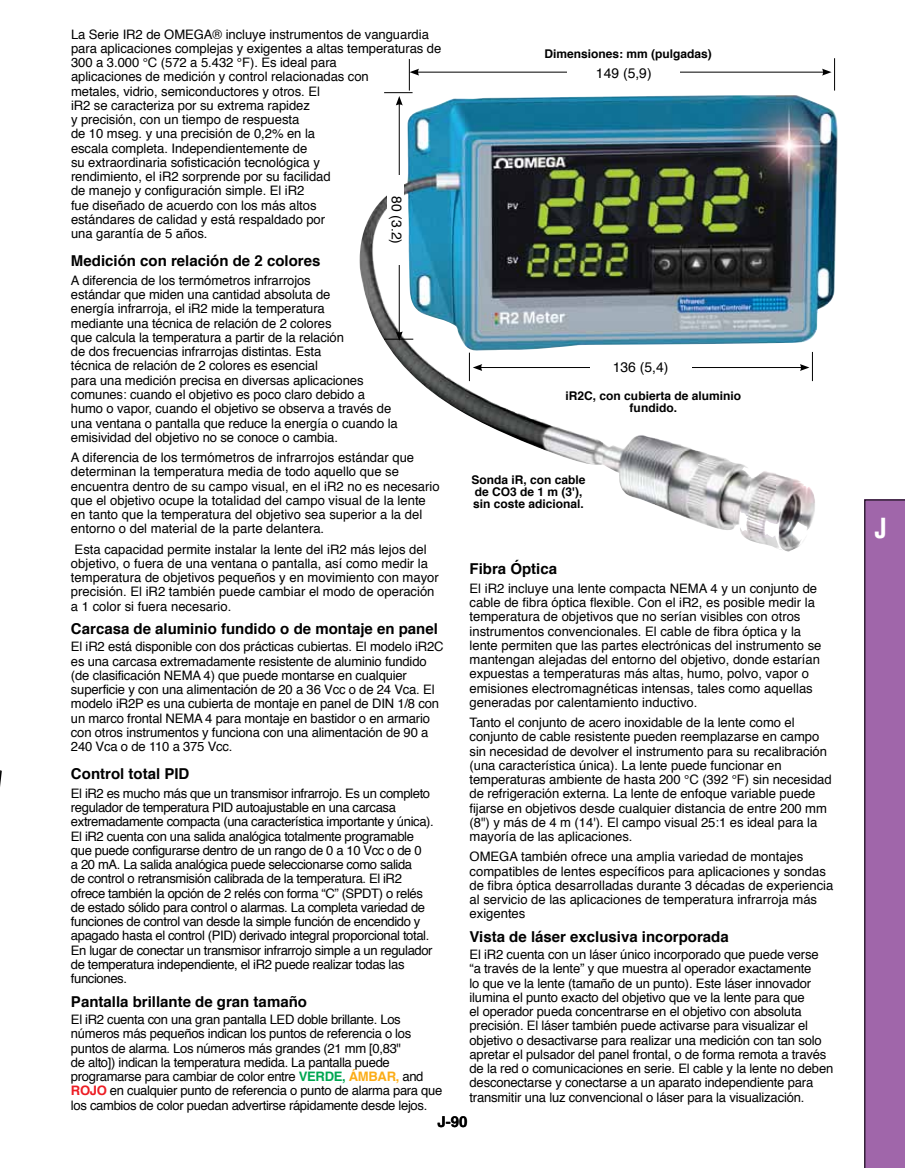
<style>
.page{position:relative;width:905px;height:1168px;background:#fff}
.page>*{position:absolute;margin:0;border:0;box-sizing:border-box;transform-origin:0 0}
.t1{font:700 condensed 27px "Helvetica";color:#fff}
.t2{font:700 15px "Helvetica";color:#000}
.t3{font:13.95px "Helvetica";color:#000}
.t4{font:13.05px/14.2px "Helvetica";letter-spacing:-.01em;color:#000}
.t5{font:13.05px/14.2px "Helvetica";letter-spacing:-.03em;color:#000}
.t6{font:700 12px/12px "Helvetica";color:#000;text-align:center}
.s1{font-weight:700;color:#00a651}
.s2{font-weight:700;color:#fbad18}
.s3{font-weight:700;color:#ed1d24}
</style>
<div class="page">
<div style="left:864px;top:500px;width:40px;height:668px;background:#a066aa"></div>
<svg style="left:0;top:770px;width:2px;height:17px"></svg>
<img style="left:359px;top:95px;width:460px;height:457px">
<hr style="left:480px;top:367px;width:322px;height:1px;background:#000">
<svg style="left:469px;top:353px;width:13px;height:28px"></svg>
<svg style="left:799px;top:352px;width:14px;height:29px"></svg>
<div style="left:589px;top:359px;width:102px;height:18px;background:#fff"></div>
<hr style="left:409px;top:59px;width:1px;height:32px;background:#000">
<hr style="left:834px;top:58px;width:1px;height:33px;background:#000">
<hr style="left:416px;top:72px;width:408px;height:1px;background:#000">
<svg style="left:409px;top:69px;width:10px;height:7px"></svg>
<svg style="left:822px;top:69px;width:9px;height:7px"></svg>
<div style="left:567px;top:66px;width:113px;height:18px;background:#fff"></div>
<hr style="left:399px;top:103px;width:1px;height:231px;background:#000">
<svg style="left:384px;top:92px;width:28px;height:13px"></svg>
<svg style="left:384px;top:331px;width:29px;height:10px"></svg>
<div style="left:387px;top:175px;width:17px;height:89px;background:#fff"></div>
<p class="t4" style="left:71px;top:27px;width:372px">La Serie IR2 de OMEGA® incluye instrumentos de vanguardia para aplicaciones complejas y exigentes a altas temperaturas de 300 a 3.000 °C (572 a 5.432 °F). Es ideal para<br>aplicaciones de medición y control relacionadas con<br>metales, vidrio, semiconductores y otros. El<br>iR2 se caracteriza por su extrema rapidez<br>y precisión, con un tiempo de respuesta<br>de 10 mseg. y una precisión de 0,2% en la<br>escala completa. Independientemente de<br>su extraordinaria sofisticación tecnológica y<br>rendimiento, el iR2 sorprende por su facilidad<br>de manejo y configuración simple. El iR2<br>fue diseñado de acuerdo con los más altos<br>estándares de calidad y está respaldado por<br>una garantía de 5 años.</p>
<p class="t2" style="left:71px;top:249px;width:251px">Medición con relación de 2 colores</p>
<p class="t4" style="left:71px;top:274px;width:328px">A diferencia de los termómetros infrarrojos<br>estándar que miden una cantidad absoluta de<br>energía infrarroja, el iR2 mide la temperatura<br>mediante una técnica de relación de 2 colores<br>que calcula la temperatura a partir de la relación<br>de dos frecuencias infrarrojas distintas. Esta<br>técnica de relación de 2 colores es esencial<br>para una medición precisa en diversas aplicaciones comunes: cuando el objetivo es poco claro debido a humo o vapor, cuando el objetivo se observa a través de una ventana o pantalla que reduce la energía o cuando la emisividad del objetivo no se conoce o cambia.</p>
<p class="t4" style="left:71px;top:451px;width:370px">A diferencia de los termómetros de infrarrojos estándar que determinan la temperatura media de todo aquello que se encuentra dentro de su campo visual, en el iR2 no es necesario que el objetivo ocupe la totalidad del campo visual de la lente en tanto que la temperatura del objetivo sea superior a la del entorno o del material de la parte delantera.</p>
<p class="t4" style="left:71px;top:542px;width:369px">Esta capacidad permite instalar la lente del iR2 más lejos del objetivo, o fuera de una ventana o pantalla, así como medir la temperatura de objetivos pequeños y en movimiento con mayor precisión. El iR2 también puede cambiar el modo de operación a 1 color si fuera necesario.</p>
<p class="t2" style="left:71px;top:617px;width:368px">Carcasa de aluminio fundido o de montaje en panel</p>
<p class="t4" style="left:71px;top:640px;width:374px">El iR2 está disponible con dos prácticas cubiertas. El modelo iR2C es una carcasa extremadamente resistente de aluminio fundido (de clasificación NEMA 4) que puede montarse en cualquier superficie y con una alimentación de 20 a 36 Vcc o de 24 Vca. El modelo iR2P es una cubierta de montaje en panel de DIN 1/8 con un marco frontal NEMA 4 para montaje en bastidor o en armario con otros instrumentos y funciona con una alimentación de 90 a 240 Vca o de 110 a 375 Vcc.</p>
<p class="t2" style="left:71px;top:762px;width:120px">Control total PID</p>
<p class="t5" style="left:71px;top:786px;width:364px">El iR2 es mucho más que un transmisor infrarrojo. Es un completo regulador de temperatura PID autoajustable en una carcasa extremadamente compacta (una característica importante y única).<br>El iR2 cuenta con una salida analógica totalmente programable que puede configurarse dentro de un rango de 0 a 10 Vcc o de 0<br>a 20 mA. La salida analógica puede seleccionarse como salida<br>de control o retransmisión calibrada de la temperatura. El iR2 ofrece también la opción de 2 relés con forma “C” (SPDT) o relés de estado sólido para control o alarmas. La completa variedad de funciones de control van desde la simple función de encendido y apagado hasta el control (PID) derivado integral proporcional total.<br>En lugar de conectar un transmisor infrarrojo simple a un regulador de temperatura independiente, el iR2 puede realizar todas las funciones.</p>
<p class="t2" style="left:71px;top:989px;width:237px">Pantalla brillante de gran tamaño</p>
<p class="t4" style="left:71px;top:1013px;width:373px">El iR2 cuenta con una gran pantalla LED doble brillante. Los números más pequeños indican los puntos de referencia o los puntos de alarma. Los números más grandes (21 mm [0,83"<br>de alto]) indican la temperatura medida. La pantalla puede programarse para cambiar de color entre <span class="s1">VERDE,</span> <span class="s2">ÁMBAR,</span> and <span class="s3">ROJO</span> en cualquier punto de referencia o punto de alarma para que los cambios de color puedan advertirse rápidamente desde lejos.</p>
<p class="t3" style="left:407px;top:196px;width:49px;rotate:90deg">80 (3.2)</p>
<p class="t6" style="left:544px;top:48px;width:169px">Dimensiones: mm (pulgadas)</p>
<p class="t3" style="left:596px;top:62px;width:57px">149 (5,9)</p>
<p class="t3" style="left:612px;top:356px;width:57px">136 (5,4)</p>
<p class="t6" style="left:565px;top:390px;width:177px">iR2C, con cubierta de aluminio fundido.</p>
<p class="t6" style="left:471px;top:474px;width:116px;text-align:left">Sonda iR, con cable de CO3 de 1 m (3'), sin coste adicional.</p>
<p class="t2" style="left:469px;top:557px;width:89px">Fibra Óptica</p>
<p class="t4" style="left:469px;top:581px;width:353px">El iR2 incluye una lente compacta NEMA 4 y un conjunto de cable de fibra óptica flexible. Con el iR2, es posible medir la temperatura de objetivos que no serían visibles con otros instrumentos convencionales. El cable de fibra óptica y la lente permiten que las partes electrónicas del instrumento se mantengan alejadas del entorno del objetivo, donde estarían expuestas a temperaturas más altas, humo, polvo, vapor o emisiones electromagnéticas intensas, tales como aquellas generadas por calentamiento inductivo.</p>
<p class="t4" style="left:469px;top:716px;width:364px">Tanto el conjunto de acero inoxidable de la lente como el conjunto de cable resistente pueden reemplazarse en campo sin necesidad de devolver el instrumento para su recalibración (una característica única). La lente puede funcionar en temperaturas ambiente de hasta 200 °C (392 °F) sin necesidad de refrigeración externa. La lente de enfoque variable puede fijarse en objetivos desde cualquier distancia de entre 200 mm (8") y más de 4 m (14'). El campo visual 25:1 es ideal para la mayoría de las aplicaciones.</p>
<p class="t4" style="left:469px;top:850px;width:365px">OMEGA también ofrece una amplia variedad de montajes compatibles de lentes específicos para aplicaciones y sondas de fibra óptica desarrolladas durante 3 décadas de experiencia al servicio de las aplicaciones de temperatura infrarroja más exigentes</p>
<p class="t2" style="left:469px;top:924px;width:261px">Vista de láser exclusiva incorporada</p>
<p class="t4" style="left:469px;top:948px;width:365px">El iR2 cuenta con un láser único incorporado que puede verse “a través de la lente” y que muestra al operador exactamente<br>lo que ve la lente (tamaño de un punto). Este láser innovador ilumina el punto exacto del objetivo que ve la lente para que<br>el operador pueda concentrarse en el objetivo con absoluta precisión. El láser también puede activarse para visualizar el objetivo o desactivarse para realizar una medición con tan solo apretar el pulsador del panel frontal, o de forma remota a través de la red o comunicaciones en serie. El cable y la lente no deben desconectarse y conectarse a un aparato independiente para transmitir una luz convencional o láser para la visualización.</p>
<p class="t2" style="left:437px;top:1109px;width:32px">J-90</p>
<h1 class="t1" style="left:874px;top:511px;width:13px">J</h1>
</div>
